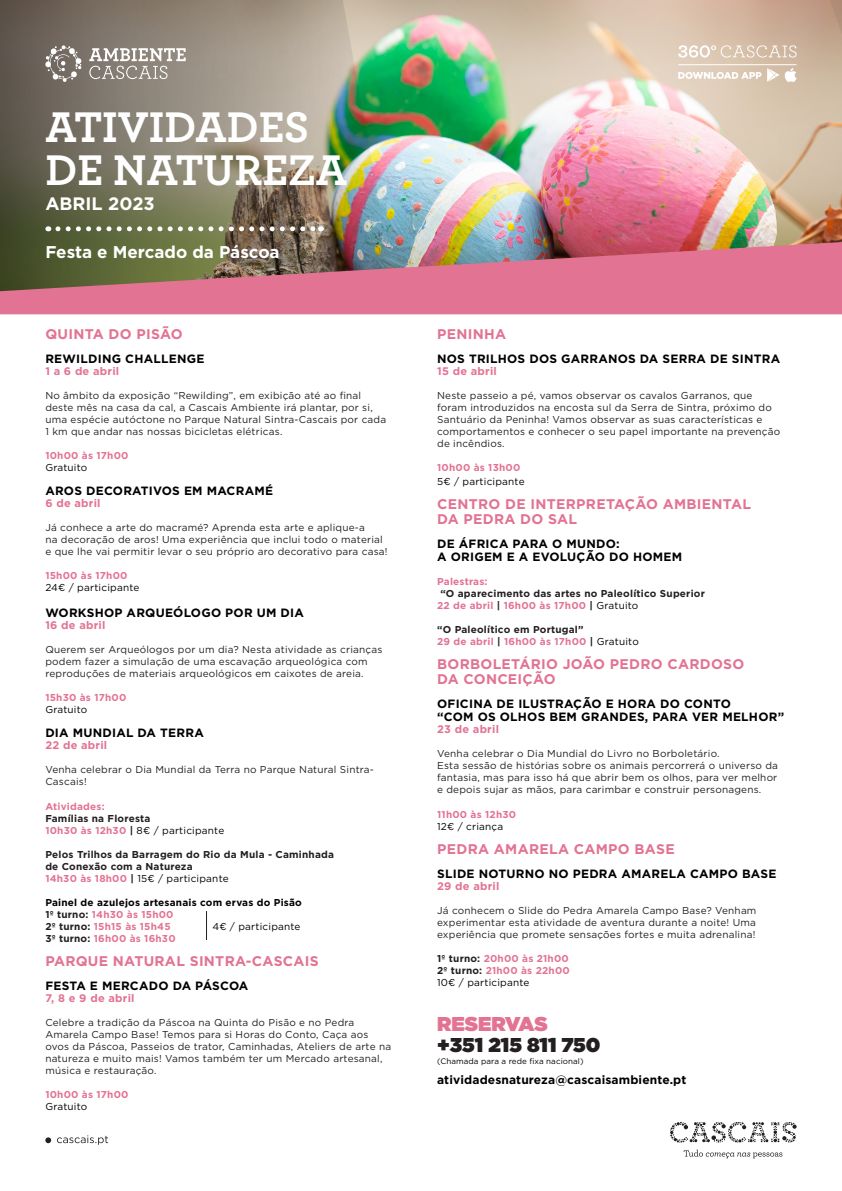
<style>
.page{position:relative;width:842px;height:1191px;background:#fff}
.page>*{position:absolute;margin:0;border:0;box-sizing:border-box;transform-origin:0 0}
.t1{font:700 45px "Archer";color:#fff}
.t2{font:900 20px "Gotham";color:#231f20}
.t3{font:900 20px "Gotham";color:#e27393}
.t4{font:700 18px "Gotham";color:#fff}
.t5{font:700 17px "Gotham";color:#fff}
.t6{font:700 14px/15px "Gotham";letter-spacing:.02em;color:#e27393}
.t7{font:700 12px/13px "Gotham";letter-spacing:.02em;color:#000}
.t8{font:700 11px "Gotham";letter-spacing:.02em;color:#e27393}
.t9{font:10px/12px "Gotham";letter-spacing:.02em;color:#231f20}
.t10{font:700 10px/12px "Gotham";letter-spacing:.02em;color:#e27393}
.t11{font:700 10px/12px "Gotham";letter-spacing:.02em;color:#231f20}
.t12{font:10px/12px "Gotham";letter-spacing:.02em;color:#000}
.t13{font:700 10px "Gotham";letter-spacing:.02em;color:#000}
.t14{font:8px "Gotham";letter-spacing:.01em;color:#000}
.s1{font-weight:700;color:#e27393}
.s2{font-weight:400;color:#000}
.s3{font-weight:700;color:#231f20}
.s4{color:#231f20}
.s5{color:#e27393}
</style>
<div class="page">
<img style="left:399px;top:0;width:426px;height:242px">
<svg style="left:825px;top:0;width:17px;height:242px;background:#c6a68b"></svg>
<img style="left:0;top:0;width:399px;height:242px">
<svg style="left:0;top:242px;width:842px;height:72px;background:#ba6f7c"></svg>
<svg style="left:58px;top:226px;width:263px;height:5px"></svg>
<svg style="left:684px;top:1149px;width:98px;height:9px"></svg>
<svg style="left:670px;top:1121px;width:127px;height:21px"></svg>
<svg style="left:57px;top:1135px;width:51px;height:9px"></svg>
<svg style="left:45px;top:1137px;width:6px;height:6px"></svg>
<svg style="left:767px;top:68px;width:30px;height:14px"></svg>
<svg style="left:678px;top:72px;width:83px;height:7px"></svg>
<svg style="left:678px;top:45px;width:119px;height:13px;background:#e0d0bf"></svg>
<hr style="left:678px;top:64px;width:119px;height:1px;background:#fff">
<svg style="left:89px;top:48px;width:97px;height:31px"></svg>
<svg style="left:45px;top:45px;width:37px;height:37px"></svg>
<svg style="left:206px;top:911px;width:1px;height:29px"></svg>
<p class="t1" style="left:45px;top:91px;width:265px">ATIVIDADES</p>
<p class="t1" style="left:45px;top:134px;width:303px">DE NATUREZA</p>
<p class="t4" style="left:45px;top:191px;width:111px">ABRIL 2023</p>
<p class="t5" style="left:45px;top:240px;width:236px">Festa e Mercado da Páscoa</p>
<p class="t6" style="left:45px;top:327px;width:139px">QUINTA DO PISÃO</p>
<p class="t7" style="left:45px;top:352px;width:161px">REWILDING CHALLENGE</p>
<p class="t8" style="left:45px;top:364px;width:75px">1 a 6 de abril</p>
<p class="t9" style="left:45px;top:389px;width:342px">No âmbito da exposição “Rewilding”, em exibição até ao final deste mês na casa da cal, a Cascais Ambiente irá plantar, por si, uma espécie autóctone no Parque Natural Sintra-Cascais por cada 1 km que andar nas nossas bicicletas elétricas.</p>
<p class="t10" style="left:45px;top:450px;width:85px">10h00 às 17h00</p>
<p class="t12" style="left:45px;top:461px;width:43px">Gratuito</p>
<p class="t7" style="left:45px;top:484px;width:229px">AROS DECORATIVOS EM MACRAMÉ</p>
<p class="t8" style="left:45px;top:496px;width:57px">6 de abril</p>
<p class="t9" style="left:45px;top:521px;width:344px">Já conhece a arte do macramé? Aprenda esta arte e aplique-a<br>na decoração de aros! Uma experiência que inclui todo o material e que lhe vai permitir levar o seu próprio aro decorativo para casa!</p>
<p class="t12" style="left:45px;top:569px;width:96px"><span class="s1">15h00 às 17h00<br></span>24€ / participante</p>
<p class="t7" style="left:45px;top:606px;width:260px">WORKSHOP ARQUEÓLOGO POR UM DIA</p>
<p class="t8" style="left:45px;top:618px;width:62px">16 de abril</p>
<p class="t9" style="left:45px;top:643px;width:339px">Querem ser Arqueólogos por um dia? Nesta atividade as crianças podem fazer a simulação de uma escavação arqueológica com reproduções de materiais arqueológicos em caixotes de areia.</p>
<p class="t10" style="left:45px;top:692px;width:83px">15h30 às 17h00<br><span class="s2">Gratuito</span></p>
<p class="t7" style="left:45px;top:726px;width:160px">DIA MUNDIAL DA TERRA</p>
<p class="t8" style="left:45px;top:738px;width:63px">22 de abril</p>
<p class="t9" style="left:45px;top:763px;width:330px">Venha celebrar o Dia Mundial da Terra no Parque Natural Sintra-<br>Cascais!</p>
<p class="t10" style="left:45px;top:800px;width:61px">Atividades:</p>
<p class="t11" style="left:45px;top:812px;width:107px">Famílias na Floresta</p>
<p class="t12" style="left:45px;top:823px;width:180px"><span class="s1">10h30 às 12h30</span> <span class="s3">|</span> 8€ / participante</p>
<p class="t11" style="left:45px;top:848px;width:290px">Pelos Trilhos da Barragem do Rio da Mula - Caminhada</p>
<p class="t11" style="left:45px;top:860px;width:149px">de Conexão com a Natureza</p>
<p class="t12" style="left:45px;top:871px;width:185px"><span class="s1">14h30 às 18h00</span> <span class="s3">|</span> 15€ / participante</p>
<p class="t13" style="left:45px;top:895px;width:258px">Painel de azulejos artesanais com ervas do Pisão</p>
<p class="t10" style="left:45px;top:908px;width:130px"><span class="s4">1º turno:</span> 14h30 às 15h00</p>
<p class="t10" style="left:45px;top:920px;width:127px"><span class="s4">2º turno:</span> 15h15 às 15h45</p>
<p class="t12" style="left:212px;top:919px;width:90px">4€ / participante</p>
<p class="t10" style="left:45px;top:932px;width:132px"><span class="s4">3º turno:</span> 16h00 às 16h30</p>
<p class="t6" style="left:45px;top:953px;width:275px">PARQUE NATURAL SINTRA-CASCAIS</p>
<p class="t7" style="left:45px;top:978px;width:205px">FESTA E MERCADO DA PÁSCOA</p>
<p class="t8" style="left:45px;top:990px;width:91px">7, 8 e 9 de abril</p>
<p class="t9" style="left:45px;top:1015px;width:347px">Celebre a tradição da Páscoa na Quinta do Pisão e no Pedra Amarela Campo Base! Temos para si Horas do Conto, Caça aos ovos da Páscoa, Passeios de trator, Caminhadas, Ateliers de arte na natureza e muito mais! Vamos também ter um Mercado artesanal, música e restauração.</p>
<p class="t10" style="left:45px;top:1088px;width:85px">10h00 às 17h00<br><span class="s2">Gratuito</span></p>
<p class="t6" style="left:437px;top:327px;width:70px">PENINHA</p>
<p class="t7" style="left:437px;top:352px;width:345px">NOS TRILHOS DOS GARRANOS DA SERRA DE SINTRA</p>
<p class="t8" style="left:437px;top:364px;width:61px">15 de abril</p>
<p class="t9" style="left:437px;top:389px;width:345px">Neste passeio a pé, vamos observar os cavalos Garranos, que foram introduzidos na encosta sul da Serra de Sintra, próximo do Santuário da Peninha! Vamos observar as suas características e comportamentos e conhecer o seu papel importante na prevenção de incêndios.</p>
<p class="t10" style="left:437px;top:462px;width:85px">10h00 às 13h00</p>
<p class="t12" style="left:437px;top:475px;width:89px">5€ / participante</p>
<p class="t6" style="left:437px;top:497px;width:315px">CENTRO DE INTERPRETAÇÃO AMBIENTAL<br>DA PEDRA DO SAL</p>
<p class="t7" style="left:437px;top:537px;width:247px">DE ÁFRICA PARA O MUNDO:<br>A ORIGEM E A EVOLUÇÃO DO HOMEM</p>
<p class="t10" style="left:437px;top:576px;width:52px">Palestras:</p>
<p class="t11" style="left:437px;top:588px;width:269px;text-indent:3px">“O aparecimento das artes no Paleolítico Superior<br><span class="s5">22 de abril</span> | <span class="s5">16h00 às 17h00</span> | <span class="s2">Gratuito</span></p>
<p class="t11" style="left:437px;top:624px;width:148px">“O Paleolítico em Portugal”</p>
<p class="t10" style="left:437px;top:636px;width:203px">29 de abril <span class="s4">|</span> 16h00 às 17h00 <span class="s4">|</span> <span class="s2">Gratuito</span></p>
<p class="t6" style="left:437px;top:657px;width:309px">BORBOLETÁRIO JOÃO PEDRO CARDOSO<br>DA CONCEIÇÃO</p>
<p class="t7" style="left:437px;top:697px;width:348px">OFICINA DE ILUSTRAÇÃO E HORA DO CONTO<br>“COM OS OLHOS BEM GRANDES, PARA VER MELHOR”</p>
<p class="t8" style="left:437px;top:722px;width:63px">23 de abril</p>
<p class="t9" style="left:437px;top:747px;width:284px">Venha celebrar o Dia Mundial do Livro no Borboletário.</p>
<p class="t9" style="left:437px;top:759px;width:342px;text-align:justify">Esta sessão de histórias sobre os animais percorrerá o universo da fantasia, mas para isso há que abrir bem os olhos, para ver melhor e depois sujar as mãos, para carimbar e construir personagens.</p>
<p class="t10" style="left:437px;top:808px;width:80px">11h00 às 12h30</p>
<p class="t12" style="left:437px;top:819px;width:68px">12€ / criança</p>
<p class="t6" style="left:437px;top:841px;width:239px">PEDRA AMARELA CAMPO BASE</p>
<p class="t7" style="left:437px;top:866px;width:341px">SLIDE NOTURNO NO PEDRA AMARELA CAMPO BASE</p>
<p class="t8" style="left:437px;top:878px;width:64px">29 de abril</p>
<p class="t9" style="left:437px;top:903px;width:321px;text-align:justify">Já conhecem o Slide do Pedra Amarela Campo Base? Venham experimentar esta atividade de aventura durante a noite! Uma experiência que promete sensações fortes e muita adrenalina!</p>
<p class="t10" style="left:437px;top:952px;width:133px"><span class="s4">1º turno:</span> 20h00 às 21h00</p>
<p class="t10" style="left:437px;top:964px;width:134px"><span class="s4">2º turno:</span> 21h00 às 22h00</p>
<p class="t12" style="left:437px;top:975px;width:94px">10€ / participante</p>
<p class="t3" style="left:437px;top:1010px;width:112px">RESERVAS</p>
<p class="t2" style="left:437px;top:1031px;width:165px">+351 215 811 750</p>
<p class="t14" style="left:437px;top:1056px;width:148px">(Chamada para a rede fixa nacional)</p>
<p class="t7" style="left:437px;top:1073px;width:251px">atividadesnatureza@cascaisambiente.pt</p>
</div>
